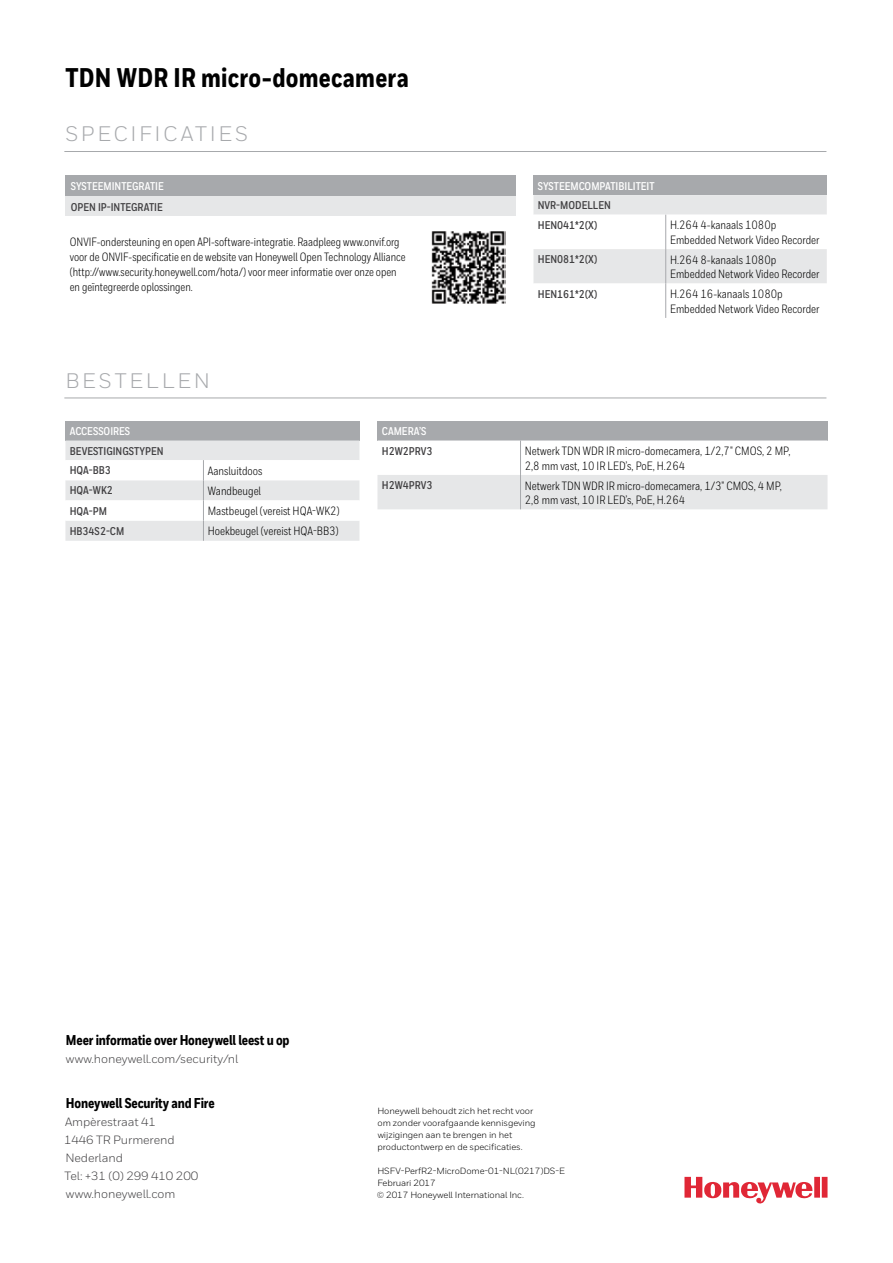
<style>
.page{position:relative;width:893px;height:1263px;background:#fff}
.page>*{position:absolute;margin:0;border:0;box-sizing:border-box;transform-origin:0 0}
.t1{font:800 27px "Honeywell Cond";letter-spacing:.01em;color:#000}
.t2{font:21px "Honeywell Sans";letter-spacing:.125em;color:#a7a9ac}
.t3{font:800 14.25px "Honeywell Cond";letter-spacing:-.01em;color:#000}
.t4{font:12px/14.2px "Honeywell Cond";color:#000}
.t5{font:12px/18px "Honeywell Sans";letter-spacing:-.01em;color:#414042}
.t6{font:700 11.25px/19.5px "Honeywell Cond";color:#414042}
.t7{font:700 11.25px "Honeywell Cond";color:#fff}
.t8{font:9px/12px "Honeywell Sans";letter-spacing:-.01em;color:#000}
</style>
<div class="page">
<svg style="left:684px;top:1177px;width:143px;height:27px"></svg>
<div style="left:65px;top:176px;width:450px;height:21px;background:#a7a9ac"></div>
<div style="left:65px;top:197px;width:450px;height:19px;background:#e6e7e8"></div>
<img style="left:431px;top:231px;width:75px;height:73px">
<div style="left:533px;top:176px;width:294px;height:19px;background:#a7a9ac"></div>
<svg style="left:533px;top:195px;width:294px;height:123px"></svg>
<hr style="left:665px;top:215px;width:1px;height:34px;background:#a7a9ac">
<hr style="left:665px;top:249px;width:1px;height:34px;background:#a7a9ac">
<hr style="left:665px;top:283px;width:1px;height:35px;background:#a7a9ac">
<div style="left:65px;top:421px;width:294px;height:19px;background:#a7a9ac"></div>
<svg style="left:65px;top:440px;width:294px;height:101px"></svg>
<div style="left:377px;top:421px;width:450px;height:19px;background:#a7a9ac"></div>
<svg style="left:377px;top:440px;width:450px;height:69px"></svg>
<hr style="left:520px;top:440px;width:1px;height:35px;background:#a7a9ac">
<hr style="left:520px;top:475px;width:1px;height:34px;background:#a7a9ac">
<hr style="left:64px;top:398px;width:762px;height:1px;background:#a7a9ac">
<hr style="left:64px;top:151px;width:762px;height:1px;background:#a7a9ac">
<h1 class="t1" style="left:65px;top:61px;width:345px">TDN WDR IR micro-domecamera</h1>
<h2 class="t2" style="left:65px;top:121px;width:184px">SPECIFICATIES</h2>
<p class="t7" style="left:71px;top:180px;width:94px">SYSTEEMINTEGRATIE</p>
<p class="t6" style="left:71px;top:197px;width:93px">OPEN IP-INTEGRATIE</p>
<p class="t4" style="left:70px;top:234px;width:337px;line-height:15px">ONVIF-ondersteuning en open API-software-integratie. Raadpleeg www.onvif.org voor de ONVIF-specificatie en de website van Honeywell Open Technology Alliance (http://www.security.honeywell.com/hota/) voor meer informatie over onze open en geïntegreerde oplossingen.</p>
<h2 class="t2" style="left:65px;top:368px;width:146px">BESTELLEN</h2>
<p class="t7" style="left:538px;top:179px;width:118px">SYSTEEMCOMPATIBILITEIT</p>
<p class="t6" style="left:538px;top:196px;width:75px">NVR-MODELLEN<br>HEN041*2(X)</p>
<p class="t4" style="left:670px;top:218px;width:151px">H.264 4-kanaals 1080p<br>Embedded Network Video Recorder</p>
<p class="t6" style="left:538px;top:250px;width:61px">HEN081*2(X)</p>
<p class="t4" style="left:670px;top:253px;width:151px">H.264 8-kanaals 1080p<br>Embedded Network Video Recorder</p>
<p class="t6" style="left:538px;top:284px;width:61px">HEN161*2(X)</p>
<p class="t4" style="left:670px;top:287px;width:151px">H.264 16-kanaals 1080p<br>Embedded Network Video Recorder</p>
<p class="t7" style="left:70px;top:424px;width:62px">ACCESSOIRES</p>
<p class="t6" style="left:70px;top:441px;width:95px">BEVESTIGINGSTYPEN<br>HQA-BB3</p>
<p class="t4" style="left:208px;top:464px;width:56px">Aansluitdoos</p>
<p class="t6" style="left:70px;top:481px;width:45px">HQA-WK2</p>
<p class="t4" style="left:208px;top:484px;width:55px">Wandbeugel</p>
<p class="t6" style="left:70px;top:501px;width:39px">HQA-PM</p>
<p class="t4" style="left:208px;top:504px;width:133px">Mastbeugel (vereist HQA-WK2)</p>
<p class="t6" style="left:70px;top:521px;width:56px">HB34S2-CM</p>
<p class="t4" style="left:208px;top:524px;width:133px">Hoekbeugel (vereist HQA-BB3)</p>
<p class="t7" style="left:382px;top:424px;width:46px">CAMERA’S</p>
<p class="t6" style="left:382px;top:441px;width:52px">H2W2PRV3</p>
<p class="t4" style="left:525px;top:444px;width:267px">Netwerk TDN WDR IR micro-domecamera, 1/2,7" CMOS, 2 MP,<br>2,8 mm vast, 10 IR LED’s, PoE, H.264</p>
<p class="t6" style="left:382px;top:476px;width:52px">H2W4PRV3</p>
<p class="t4" style="left:525px;top:478px;width:259px">Netwerk TDN WDR IR micro-domecamera, 1/3" CMOS, 4 MP,<br>2,8 mm vast, 10 IR LED’s, PoE, H.264</p>
<p class="t3" style="left:66px;top:1031px;width:225px">Meer informatie over Honeywell leest u op</p>
<p class="t5" style="left:66px;top:1049px;width:174px">www.honeywell.com/security/nl</p>
<p class="t3" style="left:66px;top:1094px;width:150px">Honeywell Security and Fire</p>
<p class="t5" style="left:64px;top:1112px;width:136px">Ampèrestraat 41<br>1446 TR Purmerend<br>Nederland<br>Tel: +31 (0) 299 410 200 www.honeywell.com</p>
<p class="t8" style="left:377px;top:1104px;width:160px">Honeywell behoudt zich het recht voor om zonder voorafgaande kennisgeving wijzigingen aan te brengen in het productontwerp en de specificaties.</p>
<p class="t8" style="left:377px;top:1164px;width:190px">HSFV-PerfR2-MicroDome-01-NL(0217)DS-E<br>Februari 2017<br>© 2017 Honeywell International Inc.</p>
</div>
